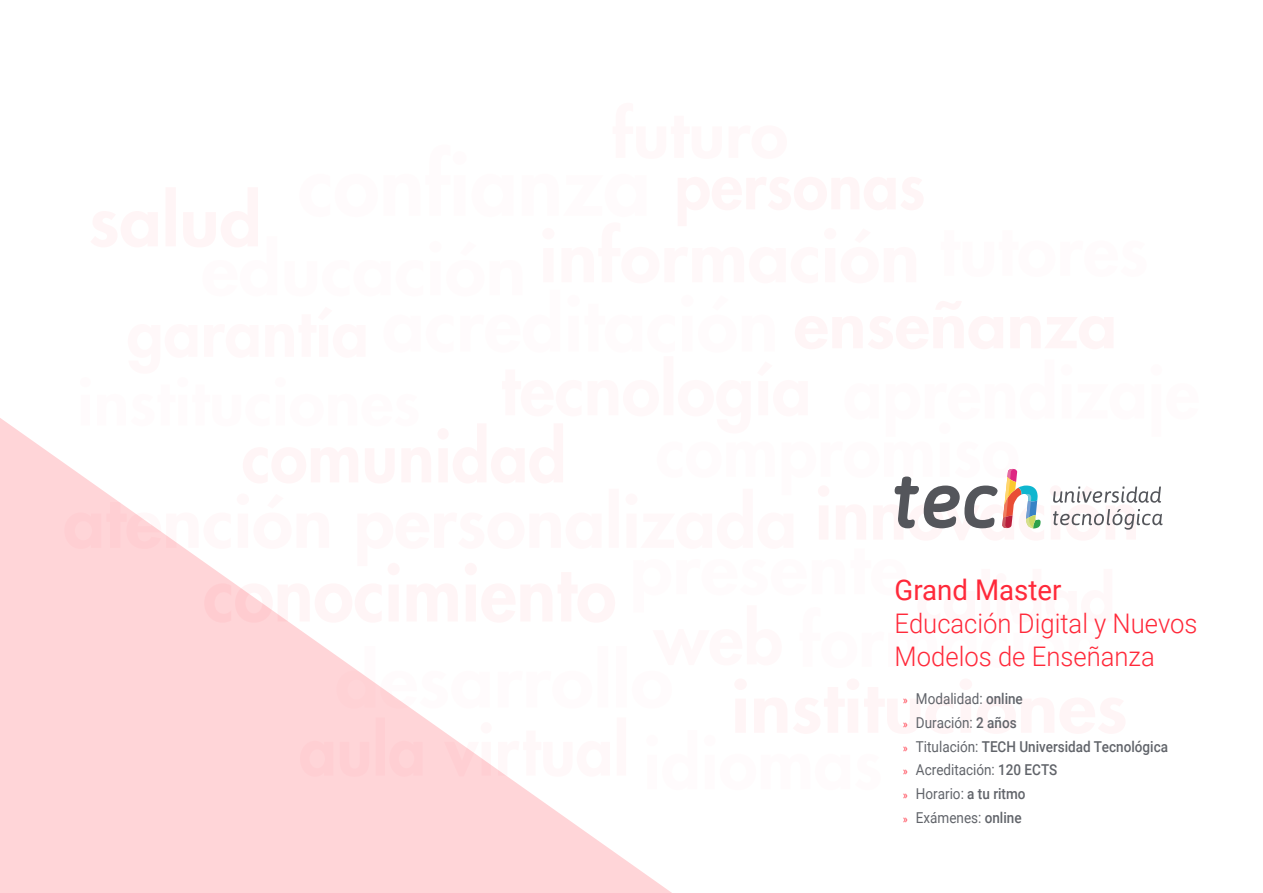
<style>
.page{position:relative;width:1263px;height:893px;background:#fff}
.page>*{position:absolute;margin:0;border:0;box-sizing:border-box;transform-origin:0 0}
.t1{font:28.5px "Roboto";color:#ff293a}
.t2{font:300 27px/33px "Roboto";color:#ff293a;scale:.95 1}
.t3{font:15px/23.7px "Roboto";color:#61646a;scale:.9 1}
.s1{font-family:"Myriad Pro";font-size:12px;color:#ff293a}
.s2{font-weight:500}
</style>
<div class="page">
<svg style="left:0;top:418px;width:672px;height:475px;background:#ffd9db"></svg>
<svg style="left:64px;top:418px;width:1099px;height:372px"></svg>
<h1 class="t1" style="left:895px;top:569px;width:168px">Grand Master</h1>
<h2 class="t2" style="left:895px;top:605px;width:320px">Educación Digital y Nuevos<br>Modelos de Enseñanza</h2>
<p class="t3" style="left:903px;top:686px;width:296px"><span class="s1">»</span> Modalidad: <span class="s2">online<br></span><span class="s1">»</span> Duración: <span class="s2">2 años<br></span><span class="s1">»</span> Titulación: <span class="s2">TECH Universidad Tecnológica </span><span class="s1">»</span> Acreditación: <span class="s2">120 ECTS<br></span><span class="s1">»</span> Horario: <span class="s2">a tu ritmo<br></span><span class="s1">»</span> Exámenes: <span class="s2">online</span></p>
</div>
